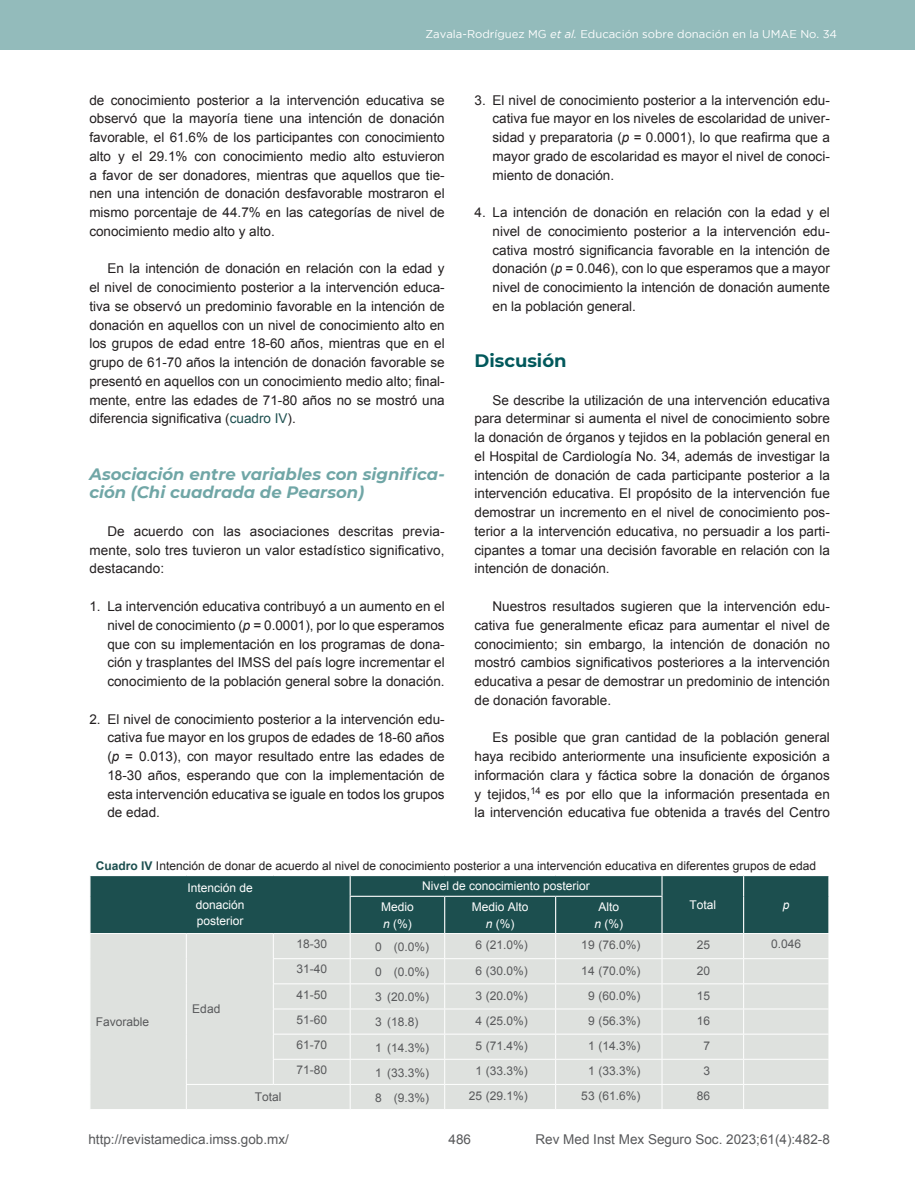
<style>
.page{position:relative;width:915px;height:1191px;background:#fff}
.page>*{position:absolute;margin:0;border:0;box-sizing:border-box;transform-origin:0 0}
.t1{font:700 18px "Montserrat";color:#01585b}
.t2{font:italic 700 16.5px/18.8px "Montserrat";color:#70a6a6}
.t3{font:13.5px/18.8px "Arial";color:#231f20;text-align:justify}
.t4{font:13.5px "Arial";color:#58595b}
.t5{font:12px "Arial";color:#58595b}
.t6{font:12px/22.8px "Arial";color:#231f20}
.t7{font:12px/16.5px "Arial";color:#fff;text-align:center}
.t8{font:italic 12px "Arial";color:#fff}
.t9{font:11.25px "Gotham";color:#fff}
.s1{font-style:inherit}
.s2{font-style:italic}
.s3{color:#1c4f4f}
.s4{font-weight:700;color:#1c4f4f}
.s5{color:#fff}
</style>
<div class="page">
<div style="left:0;top:0;width:914px;height:50px;background:#93bbbb"></div>
<svg style="left:90px;top:875px;width:739px;height:234px;background:#b0bfbd"></svg>
<p class="t9" style="left:425px;top:28px;width:413px">Zavala-R<span class="s1">o</span>dríguez MG <span class="s2">et al.</span> Educación sobre donación en la UMAE No. 34</p>
<p class="t3" style="left:89px;top:91px;width:357px">de conocimiento posterior a la intervención educativa se observó que la mayoría tiene una intención de donación favorable, el 61.6% de los participantes con conocimiento alto y el 29.1% con conocimiento medio alto estuvieron a favor de ser donadores, mientras que aquellos que tie&shy;nen una intención de donación desfavorable mostraron el mismo porcentaje de 44.7% en las categorías de nivel de conocimiento medio alto y alto.</p>
<p class="t3" style="left:89px;top:259px;width:357px;text-indent:18px">En la intención de donación en relación con la edad y el nivel de conocimiento posterior a la intervención educa&shy;tiva se observó un predominio favorable en la intención de donación en aquellos con un nivel de conocimiento alto en los grupos de edad entre 18-60 años, mientras que en el grupo de 61-70 años la intención de donación favorable se presentó en aquellos con un conocimiento medio alto; final&shy;mente, entre las edades de 71-80 años no se mostró una diferencia significativa (<span class="s3">cuadro IV</span>).</p>
<p class="t2" style="left:89px;top:463px;width:357px">Asociación entre variables con significa&shy;ción (Chi cuadrada de Pearson)</p>
<p class="t3" style="left:89px;top:522px;width:356px;text-indent:18px">De acuerdo con las asociaciones descritas previa&shy;mente, solo tres tuvieron un valor estadístico significativo, destacando:</p>
<p class="t3" style="left:107px;top:597px;width:339px;text-indent:-18px">1. La intervención educativa contribuyó a un aumento en el nivel de conocimiento (<span class="s2">p</span> = 0.0001), por lo que esperamos que con su implementación en los programas de dona&shy;ción y trasplantes del IMSS del país logre incrementar el conocimiento de la población general sobre la donación.</p>
<p class="t3" style="left:107px;top:709px;width:339px;text-indent:-18px">2. El nivel de conocimiento posterior a la intervención edu&shy;cativa fue mayor en los grupos de edades de 18-60 años (<span class="s2">p</span> = 0.013), con mayor resultado entre las edades de 18-30 años, esperando que con la implementación de esta intervención educativa se iguale en todos los grupos de edad.</p>
<p class="t3" style="left:492px;top:91px;width:339px;text-indent:-18px">3. El nivel de conocimiento posterior a la intervención edu&shy;cativa fue mayor en los niveles de escolaridad de univer&shy;sidad y preparatoria (<span class="s2">p</span> = 0.0001), lo que reafirma que a mayor grado de escolaridad es mayor el nivel de conoci&shy;miento de donación.</p>
<p class="t3" style="left:492px;top:203px;width:339px;text-indent:-18px">4. La intención de donación en relación con la edad y el nivel de conocimiento posterior a la intervención edu&shy;cativa mostró significancia favorable en la intención de donación (<span class="s2">p</span> = 0.046), con lo que esperamos que a mayor nivel de conocimiento la intención de donación aumente en la población general.</p>
<h1 class="t1" style="left:474px;top:348px;width:94px">Discusión</h1>
<p class="t3" style="left:474px;top:391px;width:357px;text-indent:18px">Se describe la utilización de una intervención educativa para determinar si aumenta el nivel de conocimiento sobre la donación de órganos y tejidos en la población general en el Hospital de Cardiología No. 34, además de investigar la intención de donación de cada participante posterior a la intervención educativa. El propósito de la intervención fue demostrar un incremento en el nivel de conocimiento pos&shy;terior a la intervención educativa, no persuadir a los parti&shy;cipantes a tomar una decisión favorable en relación con la intención de donación.</p>
<p class="t3" style="left:474px;top:597px;width:357px;text-indent:18px">Nuestros resultados sugieren que la intervención edu&shy;cativa fue generalmente eficaz para aumentar el nivel de conocimiento; sin embargo, la intención de donación no mostró cambios significativos posteriores a la intervención educativa a pesar de demostrar un predominio de intención de donación favorable.</p>
<p class="t3" style="left:474px;top:728px;width:357px;text-indent:18px">Es posible que gran cantidad de la población general haya recibido anteriormente una insuficiente exposición a información clara y fáctica sobre la donación de órganos y tejidos,<sup>14</sup> es por ello que la información presentada en la intervención educativa fue obtenida a través del Centro</p>
<p class="t6" style="left:187px;top:854px;width:630px;text-indent:-91px"><span class="s4">Cuadro IV</span> Intención de donar de acuerdo al nivel de conocimiento posterior a una intervención educativa en diferentes grupos de edad<br><span class="s5">Intención de</span></p>
<p class="t7" style="left:196px;top:896px;width:50px;text-align:left">donación posterior</p>
<p class="t7" style="left:422px;top:878px;width:169px">Nivel de conocimiento posterior</p>
<p class="t7" style="left:381px;top:898px;width:34px">Medio</p>
<p class="t7" style="left:689px;top:896px;width:28px">Total</p>
<p class="t8" style="left:782px;top:897px;width:8px">p</p>
<p class="t7" style="left:383px;top:915px;width:30px"><span class="s2">n</span> (%)</p>
<p class="t7" style="left:471px;top:898px;width:58px">Medio Alto <span class="s2">n</span> (%)</p>
<p class="t7" style="left:594px;top:898px;width:30px">Alto <span class="s2">n</span> (%)</p>
<p class="t5" style="left:96px;top:1013px;width:55px">Favorable</p>
<p class="t5" style="left:192px;top:1001px;width:30px">Edad</p>
<p class="t5" style="left:296px;top:936px;width:32px">18-30</p>
<p class="t5" style="left:375px;top:939px;width:55px">0 (0.0%)</p>
<p class="t5" style="left:475px;top:937px;width:54px">6 (21.0%)</p>
<p class="t5" style="left:581px;top:937px;width:61px">19 (76.0%)</p>
<p class="t5" style="left:696px;top:937px;width:15px">25</p>
<p class="t5" style="left:771px;top:936px;width:32px">0.046</p>
<p class="t5" style="left:296px;top:961px;width:32px">31-40</p>
<p class="t5" style="left:375px;top:964px;width:55px">0 (0.0%)</p>
<p class="t5" style="left:475px;top:962px;width:54px">6 (30.0%)</p>
<p class="t5" style="left:581px;top:962px;width:61px">14 (70.0%)</p>
<p class="t5" style="left:696px;top:962px;width:15px">20</p>
<p class="t5" style="left:296px;top:986px;width:32px">41-50</p>
<p class="t5" style="left:375px;top:989px;width:55px">3 (20.0%)</p>
<p class="t5" style="left:475px;top:987px;width:54px">3 (20.0%)</p>
<p class="t5" style="left:587px;top:987px;width:54px">9 (60.0%)</p>
<p class="t5" style="left:696px;top:987px;width:15px">15</p>
<p class="t5" style="left:296px;top:1011px;width:32px">51-60</p>
<p class="t5" style="left:375px;top:1014px;width:45px">3 (18.8)</p>
<p class="t5" style="left:475px;top:1012px;width:54px">4 (25.0%)</p>
<p class="t5" style="left:587px;top:1012px;width:54px">9 (56.3%)</p>
<p class="t5" style="left:696px;top:1012px;width:15px">16</p>
<p class="t5" style="left:296px;top:1036px;width:32px">61-70</p>
<p class="t5" style="left:375px;top:1039px;width:55px">1 (14.3%)</p>
<p class="t5" style="left:475px;top:1038px;width:54px">5 (71.4%)</p>
<p class="t5" style="left:587px;top:1038px;width:54px">1 (14.3%)</p>
<p class="t5" style="left:703px;top:1038px;width:8px">7</p>
<p class="t5" style="left:296px;top:1062px;width:32px">71-80</p>
<p class="t5" style="left:375px;top:1064px;width:55px">1 (33.3%)</p>
<p class="t5" style="left:475px;top:1063px;width:54px">1 (33.3%)</p>
<p class="t5" style="left:587px;top:1063px;width:54px">1 (33.3%)</p>
<p class="t5" style="left:703px;top:1063px;width:8px">3</p>
<p class="t5" style="left:255px;top:1089px;width:28px">Total</p>
<p class="t5" style="left:375px;top:1089px;width:55px">8 (9.3%)</p>
<p class="t5" style="left:468px;top:1088px;width:61px">25 (29.1%)</p>
<p class="t5" style="left:581px;top:1088px;width:61px">53 (61.6%)</p>
<p class="t5" style="left:696px;top:1088px;width:15px">86</p>
<p class="t4" style="left:88px;top:1130px;width:202px">http://revistamedica.imss.gob.mx/</p>
<p class="t4" style="left:535px;top:1130px;width:296px">Rev Med Inst Mex Seguro Soc. 2023;61(4):482-8</p>
<p class="t4" style="left:448px;top:1130px;width:24px">486</p>
</div>
